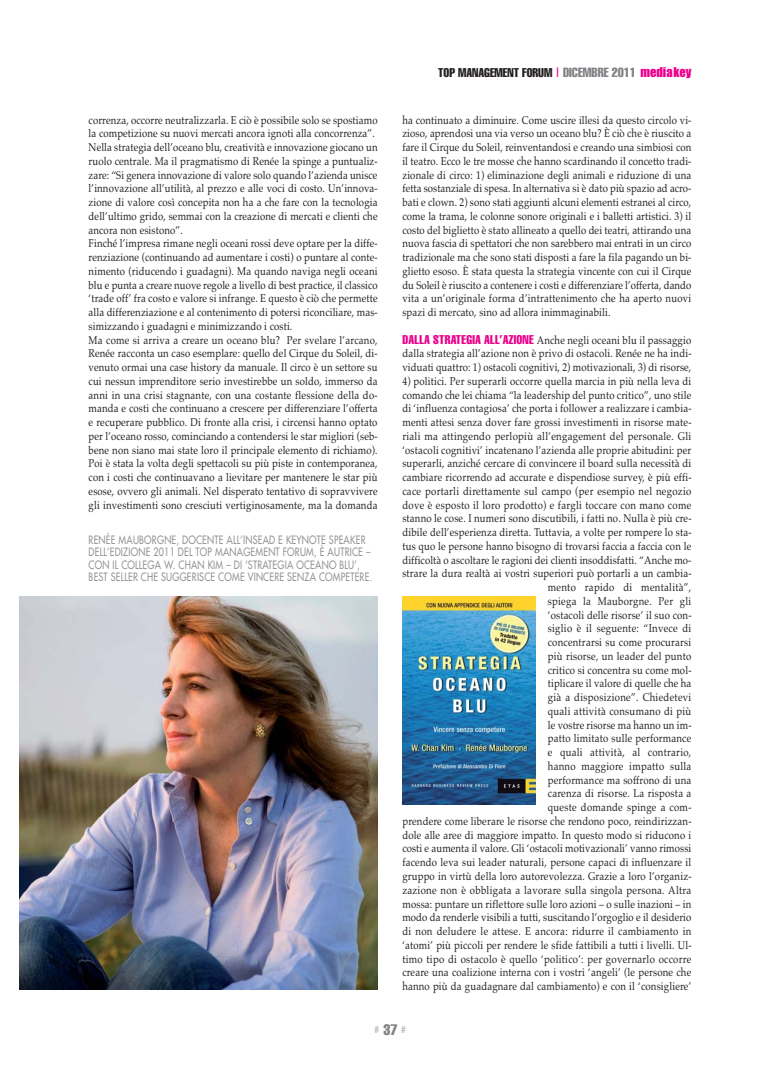
<style>
.page{position:relative;width:780px;height:1088px;background:#fff}
.page>*{position:absolute;margin:0;border:0;box-sizing:border-box;transform-origin:0 0}
.t1{font:extra-condensed 12.5px "Helvetica";color:#231f20}
.t2{font:11.25px/13.8px "Palatino";letter-spacing:.02em;color:#231f20;text-align:justify;scale:.85 1}
.t3{font:11.25px/12.5px "Futura";letter-spacing:.025em;color:#939598;scale:.8 1}
.t4{font:extra-condensed 10px "Helvetica";color:#bbbdc0}
.s1{font-stretch:normal;font-size:13.12px;color:#ec008c}
.s2{font-size:13.12px;color:#808285}
.s3{font-family:"Impact";font-stretch:normal;color:#ec008c}
.s4{font-family:"Helvetica";font-stretch:extra-condensed;font-size:12.5px;color:#ec008c}
.s5{font-size:15px;color:#808285}
</style>
<div class="page">
<img style="left:19px;top:596px;width:358px;height:394px">
<img style="left:402px;top:597px;width:133px;height:207px">
<p class="t2" style="left:89px;top:114px;width:341px;text-align:left">correnza, occorre neutralizzarla. E ciò è possibile solo se spostiamo la competizione su nuovi mercati ancora ignoti alla concorrenza”.<br>Nella strategia dell’oceano blu, creatività e innovazione giocano un ruolo centrale. Ma il pragmatismo di Renée la spinge a puntualiz&shy;zare: “Si genera innovazione di valore solo quando l’azienda unisce l’innovazione all’utilità, al prezzo e alle voci di costo. Un’innova&shy;zione di valore così concepita non ha a che fare con la tecnologia dell’ultimo grido, semmai con la creazione di mercati e clienti che ancora non esistono”.<br>Finché l’impresa rimane negli oceani rossi deve optare per la diffe&shy;renziazione (continuando ad aumentare i costi) o puntare al conte&shy;nimento (riducendo i guadagni). Ma quando naviga negli oceani blu e punta a creare nuove regole a livello di best practice, il classico ‘trade off’ fra costo e valore si infrange. E questo è ciò che permette alla differenziazione e al contenimento di potersi riconciliare, mas&shy;simizzando i guadagni e minimizzando i costi.<br>Ma come si arriva a creare un oceano blu? Per svelare l’arcano, Renée racconta un caso esemplare: quello del Cirque du Soleil, di&shy;venuto ormai una case history da manuale. Il circo è un settore su cui nessun imprenditore serio investirebbe un soldo, immerso da anni in una crisi stagnante, con una costante flessione della do&shy;manda e costi che continuano a crescere per differenziare l’offerta e recuperare pubblico. Di fronte alla crisi, i circensi hanno optato per l’oceano rosso, cominciando a contendersi le star migliori (seb&shy;bene non siano mai state loro il principale elemento di richiamo).<br>Poi è stata la volta degli spettacoli su più piste in contemporanea, con i costi che continuavano a lievitare per mantenere le star più esose, ovvero gli animali. Nel disperato tentativo di sopravvivere gli investimenti sono cresciuti vertiginosamente, ma la domanda</p>
<p class="t3" style="left:89px;top:534px;width:356px">RENÉE MAUBORGNE, DOCENTE ALL’INSEAD E KEYNOTE SPEAKER DELL’EDIZIONE 2011 DEL TOP MANAGEMENT FORUM, È AUTRICE – CON IL COLLEGA W. CHAN KIM – DI ‘STRATEGIA OCEANO BLU’, BEST SELLER CHE SUGGERISCE COME VINCERE SENZA COMPETERE.</p>
<p class="t1" style="left:438px;top:69px;width:254px">TOP MANAGEMENT FORUM <span class="s1">|</span> <span class="s2">DICEMBRE 2011</span> <span class="s3">mediakey</span></p>
<p class="t2" style="left:402px;top:114px;width:341px">ha continuato a diminuire. Come uscire illesi da questo circolo vi&shy;zioso, aprendosi una via verso un oceano blu? È ciò che è riuscito a fare il Cirque du Soleil, reinventandosi e creando una simbiosi con il teatro. Ecco le tre mosse che hanno scardinando il concetto tradi&shy;zionale di circo: 1) eliminazione degli animali e riduzione di una fetta sostanziale di spesa. In alternativa si è dato più spazio ad acro&shy;bati e clown. 2) sono stati aggiunti alcuni elementi estranei al circo, come la trama, le colonne sonore originali e i balletti artistici. 3) il costo del biglietto è stato allineato a quello dei teatri, attirando una nuova fascia di spettatori che non sarebbero mai entrati in un circo tradizionale ma che sono stati disposti a fare la fila pagando un bi&shy;glietto esoso. È stata questa la strategia vincente con cui il Cirque du Soleil è riuscito a contenere i costi e differenziare l’offerta, dando vita a un’originale forma d’intrattenimento che ha aperto nuovi spazi di mercato, sino ad allora inimmaginabili.</p>
<p class="t2" style="left:402px;top:334px;width:341px"><span class="s4">DALLA STRATEGIA ALL’AZIONE</span> Anche negli oceani blu il passaggio dalla strategia all’azione non è privo di ostacoli. Renée ne ha indi&shy;viduati quattro: 1) ostacoli cognitivi, 2) motivazionali, 3) di risorse,</p>
<p class="t2" style="left:402px;top:375px;width:341px;text-align:right">4) politici. Per superarli occorre quella marcia in più nella leva di comando che lei chiama “la leadership del punto critico”, uno stile di ‘influenza contagiosa’ che porta i follower a realizzare i cambia&shy;menti attesi senza dover fare grossi investimenti in risorse mate&shy;riali ma attingendo perlopiù all’engagement del personale. Gli ‘ostacoli cognitivi’ incatenano l’azienda alle proprie abitudini: per superarli, anziché cercare di convincere il board sulla necessità di cambiare ricorrendo ad accurate e dispendiose survey, è più effi&shy;cace portarli direttamente sul campo (per esempio nel negozio dove è esposto il loro prodotto) e fargli toccare con mano come stanno le cose. I numeri sono discutibili, i fatti no. Nulla è più cre&shy;dibile dell’esperienza diretta. Tuttavia, a volte per rompere lo sta&shy;tus quo le persone hanno bisogno di trovarsi faccia a faccia con le difficoltà o ascoltare le ragioni dei clienti insoddisfatti. “Anche mo&shy;strare la dura realtà ai vostri superiori può portarli a un cambia&shy;mento rapido di mentalità”,<br>spiega la Mauborgne. Per gli<br>‘ostacoli delle risorse’ il suo con-<br>siglio è il seguente: “Invece di<br>concentrarsi su come procurarsi<br>più risorse, un leader del punto<br>critico si concentra su come mol-<br>tiplicare il valore di quelle che ha<br>già a disposizione”. Chiedetevi<br>quali attività consumano di più<br>le vostre risorse ma hanno un im-<br>patto limitato sulle performance<br>e quali attività, al contrario,<br>hanno maggiore impatto sulla<br>performance ma soffrono di una<br>carenza di risorse. La risposta a<br>queste domande spinge a com-<br>prendere come liberare le risorse che rendono poco, reindirizzan&shy;dole alle aree di maggiore impatto. In questo modo si riducono i costi e aumenta il valore. Gli ‘ostacoli motivazionali’ vanno rimossi facendo leva sui leader naturali, persone capaci di influenzare il gruppo in virtù della loro autorevolezza. Grazie a loro l’organiz&shy;zazione non è obbligata a lavorare sulla singola persona. Altra mossa: puntare un riflettore sulle loro azioni – o sulle inazioni – in modo da renderle visibili a tutti, suscitando l’orgoglio e il desiderio di non deludere le attese. E ancora: ridurre il cambiamento in ‘atomi’ più piccoli per rendere le sfide fattibili a tutti i livelli. Ul&shy;timo tipo di ostacolo è quello ‘politico’: per governarlo occorre creare una coalizione interna con i vostri ‘angeli’ (le persone che hanno più da guadagnare dal cambiamento) e con il ‘consigliere’</p>
<p class="t4" style="left:374px;top:1025px;width:33px"># <span class="s5">37</span> #</p>
</div>
